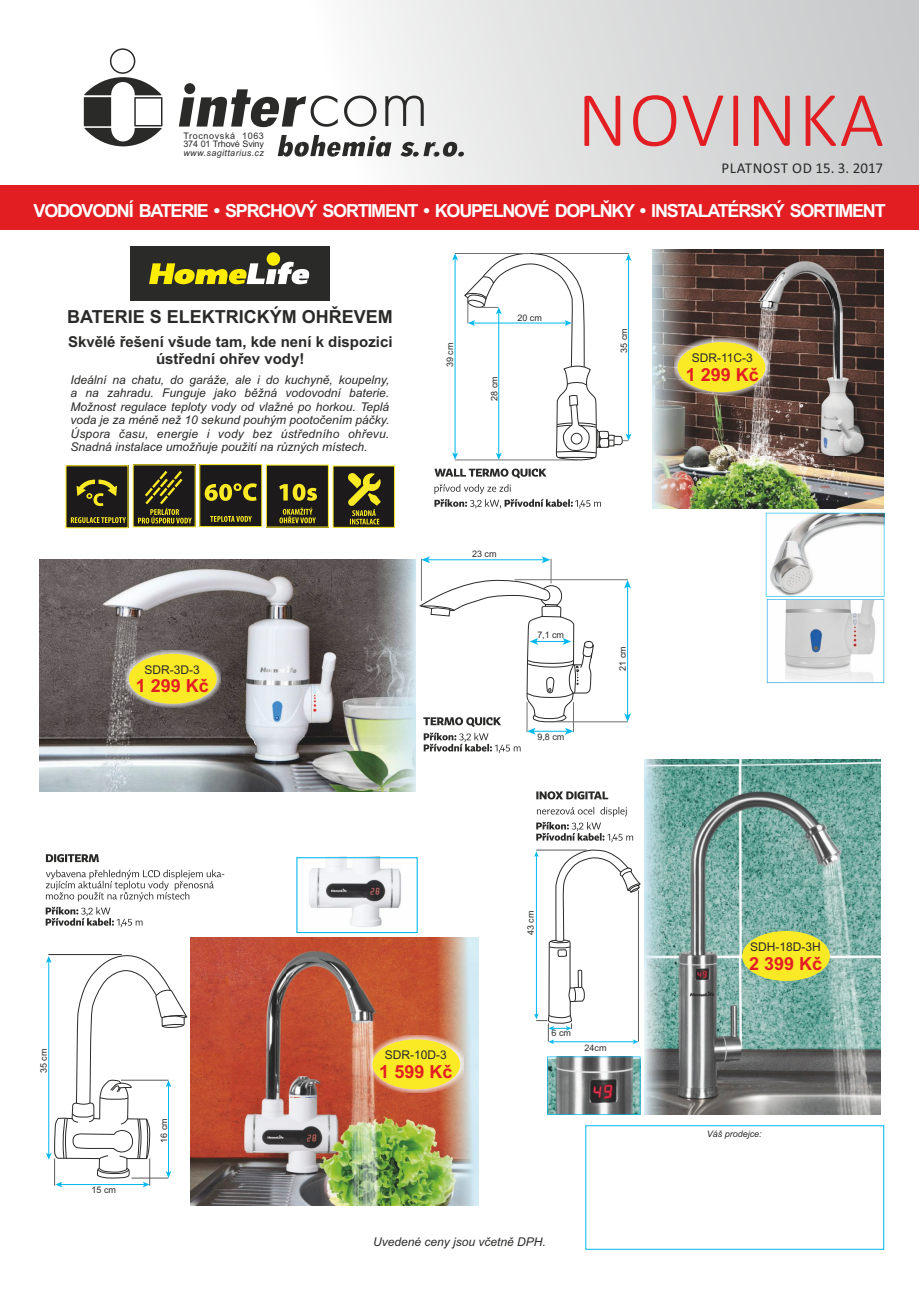
<style>
.page{position:relative;width:919px;height:1289px;background:#fff}
.page>*{position:absolute;margin:0;border:0;box-sizing:border-box;transform-origin:0 0}
.t1{font:300 78.9px "Calibri";letter-spacing:.015em;color:#e21e23}
.t2{font:700 18px "Arial";letter-spacing:-.07em;color:#fefefe}
.t3{font:700 18px "Arial";color:#2a2a29}
.t4{font:700 18px "Arial";color:#e21e23}
.t5{font:700 15px/16.8px "Arial";color:#2a2a29;text-align:center}
.t6{font:15px "Calibri";letter-spacing:.035em;color:#2a2a29}
.t7{font:italic 12px/13.4px "Arial";color:#2a2a29;text-align:justify}
.t8{font:12px "Arial";color:#2a2a29}
.t9{font:9px/8.4px "Arial";color:#2a2a29}
.t10{font:italic 9px "Arial";letter-spacing:.045em;color:#2a2a29}
.t11{font:italic 9px "Arial";color:#2a2a29}
</style>
<div class="page">
<img style="left:40px;top:559px;width:376px;height:232px">
<div style="left:133px;top:465px;width:62px;height:62px;background:#1c1a1a"></div>
<svg style="left:138px;top:471px;width:54px;height:52px"></svg>
<div style="left:200px;top:464px;width:62px;height:62px;background:#1c1a1a"></div>
<div style="left:199px;top:464px;width:63px;height:63px;border:1px solid #fae925"></div>
<svg style="left:210px;top:516px;width:42px;height:6px"></svg>
<svg style="left:205px;top:483px;width:52px;height:18px"></svg>
<div style="left:266px;top:465px;width:62px;height:62px;background:#1c1a1a"></div>
<div style="left:266px;top:464px;width:63px;height:63px;border:1px solid #fae925"></div>
<svg style="left:279px;top:507px;width:37px;height:16px"></svg>
<svg style="left:279px;top:484px;width:38px;height:17px"></svg>
<div style="left:333px;top:466px;width:61px;height:61px;background:#1c1a1a"></div>
<div style="left:332px;top:465px;width:63px;height:63px;border:1px solid #fae925"></div>
<svg style="left:348px;top:473px;width:33px;height:51px"></svg>
<div style="left:66px;top:466px;width:62px;height:62px;background:#1c1a1a"></div>
<div style="left:65px;top:465px;width:63px;height:63px;border:1px solid #fae925"></div>
<svg style="left:71px;top:517px;width:55px;height:6px"></svg>
<svg style="left:76px;top:479px;width:41px;height:27px"></svg>
<div style="left:130px;top:246px;width:200px;height:54px;background:#2a2a29"></div>
<svg style="left:149px;top:262px;width:161px;height:22px"></svg>
<div style="left:267px;top:252px;width:13px;height:14px;background:#ffed00;border-radius:50%"></div>
<svg style="left:765px;top:513px;width:119px;height:170px"></svg>
<img style="left:644px;top:759px;width:236px;height:355px">
<svg style="left:536px;top:791px;width:72px;height:8px"></svg>
<img style="left:190px;top:937px;width:288px;height:268px">
<img style="left:309px;top:856px;width:92px;height:71px">
<div style="left:296px;top:857px;width:121px;height:76px;border:1px solid #00b7ee"></div>
<svg style="left:46px;top:854px;width:53px;height:8px"></svg>
<svg style="left:46px;top:869px;width:178px;height:58px"></svg>
<img style="left:652px;top:250px;width:231px;height:258px">
<div style="left:674px;top:338px;width:95px;height:58px;background:#fefefe;opacity:.98"></div>
<div style="left:677px;top:342px;width:88px;height:50px;background:#fae925;border-radius:50%"></div>
<div style="left:125px;top:650px;width:95px;height:57px;background:#fefefe;opacity:.98"></div>
<div style="left:129px;top:654px;width:87px;height:49px;background:#fae925;border-radius:50%"></div>
<div style="left:369px;top:1035px;width:95px;height:58px;background:#fefefe;opacity:.98"></div>
<div style="left:372px;top:1039px;width:88px;height:50px;background:#fae925;border-radius:50%"></div>
<div style="left:742px;top:931px;width:87px;height:49px;background:#fae925;border-radius:50%"></div>
<div style="left:0;top:0;width:918px;height:214px;background:linear-gradient(to right,#fff,#c9cacb)"></div>
<div style="left:0;top:185px;width:918px;height:44px;background:#e21e23"></div>
<svg style="left:84px;top:48px;width:78px;height:98px"></svg>
<svg style="left:179px;top:83px;width:244px;height:44px"></svg>
<svg style="left:400px;top:142px;width:64px;height:15px"></svg>
<svg style="left:278px;top:135px;width:113px;height:22px"></svg>
<svg style="left:46px;top:954px;width:141px;height:234px"></svg>
<svg style="left:420px;top:253px;width:211px;height:500px"></svg>
<svg style="left:534px;top:806px;width:106px;height:372px"></svg>
<p class="t9" style="left:183px;top:132px;width:82px">Trocnovská 1063<br>374 01 Trhové Sviny</p>
<p class="t10" style="left:183px;top:149px;width:82px">www.sagittarius.cz</p>
<h1 class="t1" style="left:577px;top:86px;width:308px">NOVINKA</h1>
<p class="t6" style="left:721px;top:162px;width:163px">PLATNOST OD 15. 3. 2017</p>
<h2 class="t2" style="left:34px;top:204px;width:853px">VODOVODNÍ BATERIE • SPRCHOVÝ SORTIMENT • KOUPELNOVÉ DOPLŇKY • INSTALATÉRSKÝ SORTIMENT</h2>
<h2 class="t3" style="left:67px;top:310px;width:327px">BATERIE S ELEKTRICKÝM OHŘEVEM</h2>
<p class="t5" style="left:68px;top:334px;width:326px">Skvělé řešení všude tam, kde není k dispozici ústřední ohřev vody!</p>
<p class="t7" style="left:70px;top:374px;width:320px">Ideální na chatu, do garáže, ale i do kuchyně, koupelny, a na zahradu. Funguje jako běžná vodovodní baterie.<br>Možnost regulace teploty vody od vlažné po horkou. Teplá voda je za méně než 10 sekund pouhým pootočením páčky.<br>Úspora času, energie i vody bez ústředního ohřevu.<br>Snadná instalace umožňuje použití na různých místech.</p>
<p class="t8" style="left:145px;top:665px;width:57px">SDR-3D-3</p>
<h2 class="t4" style="left:136px;top:679px;width:75px">1 299 Kč</h2>
<p class="t9" style="left:446px;top:367px;width:26px;rotate:-90deg">39 cm</p>
<p class="t9" style="left:517px;top:314px;width:26px">20 cm</p>
<p class="t9" style="left:491px;top:401px;width:26px;rotate:-90deg">28 cm</p>
<p class="t9" style="left:472px;top:551px;width:26px">23 cm</p>
<p class="t9" style="left:537px;top:632px;width:28px">7,1 cm</p>
<p class="t9" style="left:537px;top:733px;width:28px">9,8 cm</p>
<p class="t9" style="left:620px;top:353px;width:26px;rotate:-90deg">35 cm</p>
<p class="t9" style="left:619px;top:670px;width:26px;rotate:-90deg">21 cm</p>
<p class="t8" style="left:691px;top:353px;width:63px">SDR-11C-3</p>
<h2 class="t4" style="left:685px;top:368px;width:75px">1 299 Kč</h2>
<p class="t9" style="left:40px;top:1073px;width:26px;rotate:-90deg">35 cm</p>
<p class="t9" style="left:91px;top:1186px;width:26px">15 cm</p>
<p class="t9" style="left:160px;top:1142px;width:26px;rotate:-90deg">16 cm</p>
<p class="t8" style="left:385px;top:1050px;width:64px">SDR-10D-3</p>
<h2 class="t4" style="left:379px;top:1064px;width:75px">1 599 Kč</h2>
<p class="t9" style="left:527px;top:935px;width:26px;rotate:-90deg">43 cm</p>
<p class="t9" style="left:551px;top:1029px;width:21px">6 cm</p>
<p class="t9" style="left:584px;top:1044px;width:24px">24cm</p>
<p class="t7" style="left:373px;top:1236px;width:174px">Uvedené ceny jsou včetně DPH.</p>
<p class="t8" style="left:750px;top:942px;width:72px">SDH-18D-3H</p>
<h2 class="t4" style="left:749px;top:956px;width:75px">2 399 Kč</h2>
<p class="t11" style="left:706px;top:1130px;width:57px">Váš prodejce:</p>
</div>
